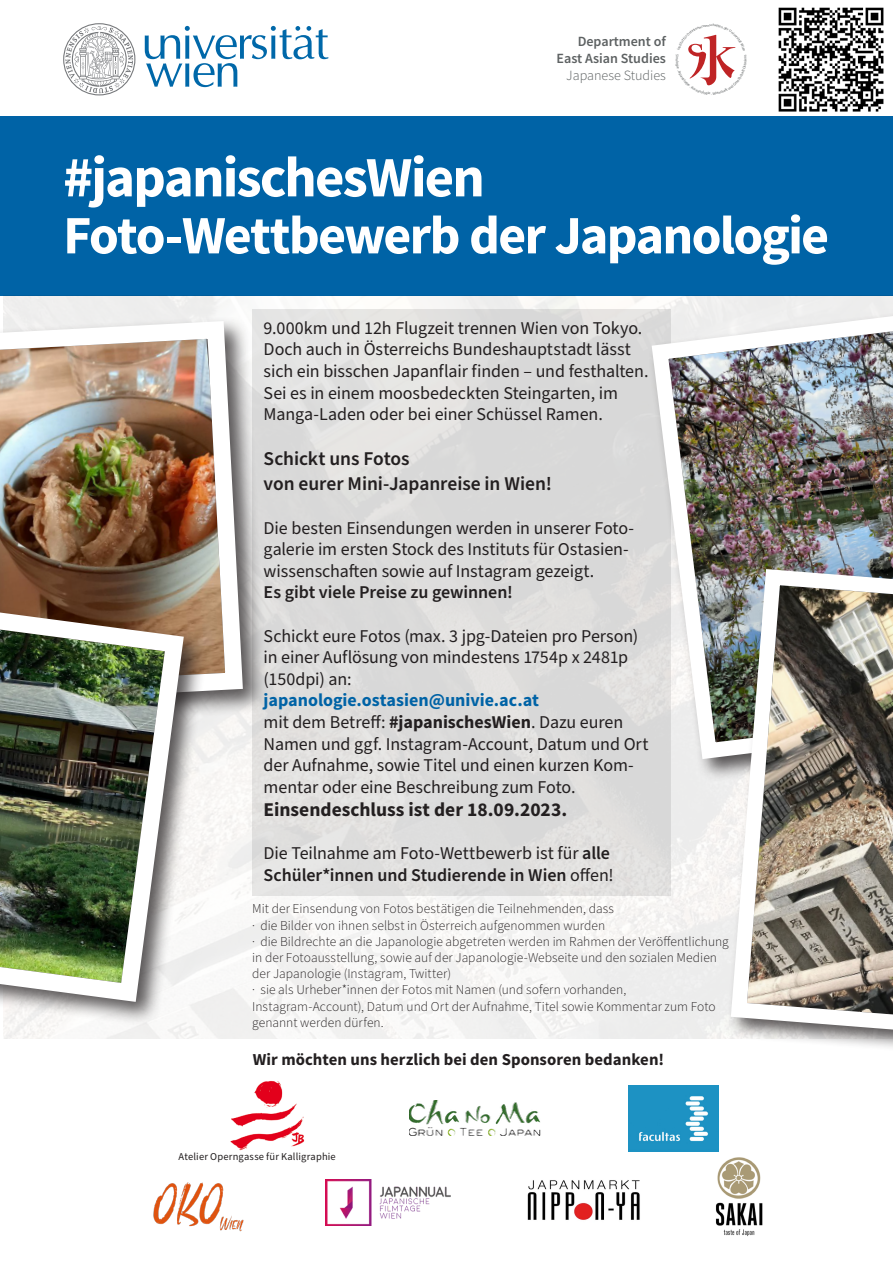
<style>
.page{position:relative;width:893px;height:1263px;background:#fff}
.page>*{position:absolute;margin:0;border:0;box-sizing:border-box;transform-origin:0 0}
.t1{font:700 57px "Source Sans Pro";letter-spacing:-.035em;color:#fff}
.t2{font:700 54px "Source Sans Pro";letter-spacing:-.035em;color:#fff}
.t3{font:600 19.5px "Source Sans Pro";letter-spacing:-.005em;color:#231f20}
.t4{font:700 19.5px "Source Sans Pro";color:#231f20}
.t5{font:18px/21.6px "Source Sans Pro";letter-spacing:-.005em;color:#231f20}
.t6{font:700 18px "Source Sans Pro";letter-spacing:-.005em;color:#0063a6}
.t7{font:600 18px "Source Sans Pro";letter-spacing:-.005em;color:#231f20}
.t8{font:700 16.8px "Source Sans Pro";letter-spacing:.005em;color:#231f20}
.t9{font:600 14.1px/17px "Source Sans Pro";color:#5d6162;text-align:right}
.t10{font:300 13.5px/16.2px "Source Sans Pro";letter-spacing:.005em;color:#231f20}
.t11{font:10.5px "Source Sans Pro";letter-spacing:.02em;color:#231f20}
.s1{font-weight:300}
.s2{font-weight:700}
.s3{font-weight:600}
</style>
<div class="page">
<div style="left:252px;top:309px;width:418px;height:586px;background:#dcdbda"></div>
<div style="left:0;top:116px;width:893px;height:180px;background:#0063a6"></div>
<img style="left:409px;top:1101px;width:132px;height:35px">
<img style="left:153px;top:1182px;width:91px;height:50px">
<img style="left:527px;top:1180px;width:113px;height:40px">
<img style="left:326px;top:1180px;width:125px;height:45px">
<img style="left:628px;top:1085px;width:90px;height:66px">
<img style="left:230px;top:1080px;width:75px;height:71px">
<img style="left:715px;top:1157px;width:48px;height:79px">
<div style="left:0;top:316px;width:268px;height:423px;background:#231f20;opacity:.75"></div>
<img style="left:0;top:312px;width:252px;height:410px">
<img style="left:643px;top:298px;width:250px;height:469px">
<img style="left:723px;top:561px;width:170px;height:487px">
<div style="left:0;top:571px;width:209px;height:456px;background:#231f20;opacity:.75"></div>
<img style="left:0;top:566px;width:193px;height:445px">
<svg style="left:63px;top:23px;width:72px;height:72px"></svg>
<svg style="left:145px;top:26px;width:183px;height:61px"></svg>
<img style="left:778px;top:7px;width:106px;height:105px">
<svg style="left:688px;top:34px;width:48px;height:52px"></svg>
<p class="t9" style="left:578px;top:34px;width:90px">Department of</p>
<p class="t9" style="left:556px;top:50px;width:111px">East Asian Studies<br><span class="s1">Japanese Studies</span></p>
<p class="t1" style="left:63px;top:141px;width:423px">#japanischesWien</p>
<p class="t2" style="left:63px;top:201px;width:767px">Foto-Wettbewerb der Japanologie</p>
<p class="t5" style="left:264px;top:318px;width:386px">9.000km und 12h Flugzeit trennen Wien von Tokyo.<br>Doch auch in Österreichs Bundeshauptstadt lässt sich ein bisschen Japanflair finden – und festhalten.<br>Sei es in einem moosbedeckten Steingarten, im Manga-Laden oder bei einer Schüssel Ramen.</p>
<p class="t3" style="left:264px;top:446px;width:147px">Schickt uns Fotos</p>
<p class="t3" style="left:264px;top:471px;width:290px">von eurer Mini-Japanreise in Wien!</p>
<p class="t5" style="left:264px;top:517px;width:372px">Die besten Einsendungen werden in unserer Foto&shy;galerie im ersten Stock des Instituts für Ostasien&shy;wissenschaften sowie auf Instagram gezeigt.</p>
<p class="t7" style="left:264px;top:580px;width:251px">Es gibt viele Preise zu gewinnen!</p>
<p class="t5" style="left:264px;top:625px;width:376px">Schickt eure Fotos (max. 3 jpg-Dateien pro Person) in einer Auflösung von mindestens 1754p x 2481p (150dpi) an:</p>
<p class="t6" style="left:264px;top:689px;width:277px">japanologie.ostasien@univie.ac.at</p>
<p class="t5" style="left:264px;top:712px;width:386px">mit dem Betreff: <span class="s2">#japanischesWien</span>. Dazu euren Namen und ggf. Instagram-Account, Datum und Ort der Aufnahme, sowie Titel und einen kurzen Kom&shy;mentar oder eine Beschreibung zum Foto.</p>
<p class="t4" style="left:264px;top:797px;width:305px">Einsendeschluss ist der 18.09.2023.</p>
<p class="t5" style="left:264px;top:843px;width:352px">Die Teilnahme am Foto-Wettbewerb ist für <span class="s3">alle<br>Schüler*innen und Studierende in Wien</span> offen!</p>
<p class="t10" style="left:252px;top:901px;width:363px">Mit der Einsendung von Fotos bestätigen die Teilnehmenden, dass</p>
<p class="t10" style="left:252px;top:917px;width:355px">· die Bilder von ihnen selbst in Österreich aufgenommen wurden</p>
<p class="t10" style="left:252px;top:933px;width:478px">· die Bildrechte an die Japanologie abgetreten werden im Rahmen der Veröffentlichung in der Fotoausstellung, sowie auf der Japanologie-Webseite und den sozialen Medien der Japanologie (Instagram, Twitter)</p>
<p class="t10" style="left:252px;top:982px;width:376px">· sie als Urheber*innen der Fotos mit Namen (und sofern vorhanden,</p>
<p class="t10" style="left:252px;top:998px;width:465px">Instagram-Account), Datum und Ort der Aufnahme, Titel sowie Kommentar zum Foto genannt werden dürfen.</p>
<p class="t8" style="left:253px;top:1048px;width:413px">Wir möchten uns herzlich bei den Sponsoren bedanken!</p>
<p class="t11" style="left:179px;top:1149px;width:159px">Atelier Operngasse für Kalligraphie</p>
</div>
